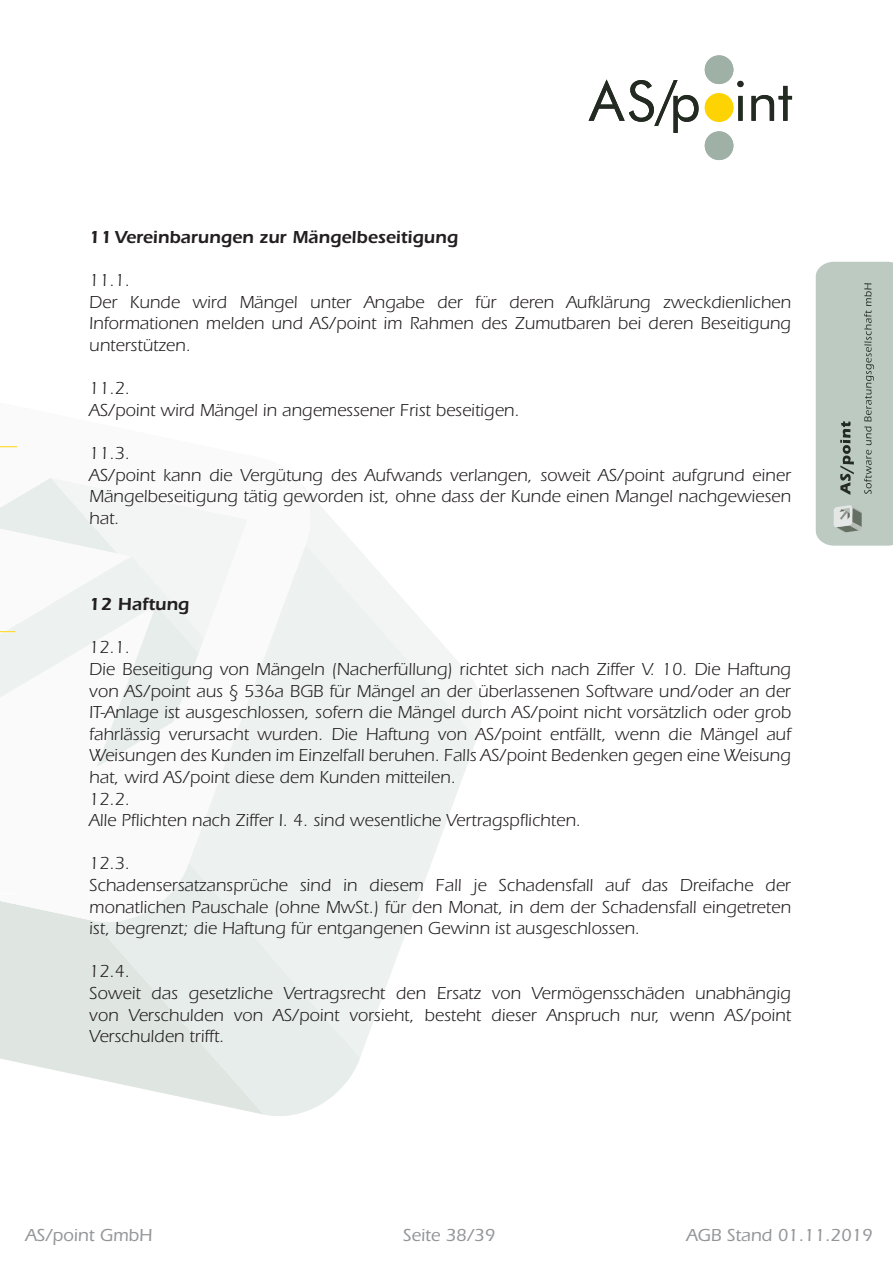
<style>
.page{position:relative;width:893px;height:1263px;background:#fff}
.page>*{position:absolute;margin:0;border:0;box-sizing:border-box;transform-origin:0 0}
.t1{font:18px/21.6px "ITC Eras Std";color:#231f20}
.t2{font:600 18px "ITC Eras Std";color:#231f20}
.t3{font:500 18px "ITC Eras Std";color:#939598}
</style>
<div class="page">
<svg style="left:320px;top:506px;width:161px;height:230px"></svg>
<div style="left:0;top:929px;width:93px;height:149px;background:#dfe5e1"></div>
<svg style="left:320px;top:544px;width:157px;height:513px;fill:#edf2f0"></svg>
<svg style="left:0;top:446px;width:320px;height:483px"></svg>
<svg style="left:93px;top:864px;width:267px;height:252px;background:#e9eeec"></svg>
<svg style="left:0;top:446px;width:17px;height:1px"></svg>
<svg style="left:0;top:631px;width:15px;height:1px"></svg>
<svg style="left:589px;top:79px;width:109px;height:54px"></svg>
<svg style="left:737px;top:81px;width:6px;height:40px"></svg>
<svg style="left:751px;top:86px;width:41px;height:35px"></svg>
<div style="left:705px;top:93px;width:28px;height:29px;background:#fed304;border-radius:50%"></div>
<div style="left:705px;top:55px;width:28px;height:29px;background:#9fb1a7;border-radius:50%"></div>
<div style="left:705px;top:131px;width:28px;height:29px;background:#9fb1a7;border-radius:50%"></div>
<svg style="left:816px;top:262px;width:77px;height:284px;background:#b6c4bc"></svg>
<p class="t2" style="left:89px;top:227px;width:371px">11Vereinbarungen zur Mängelbeseitigung</p>
<p class="t1" style="left:89px;top:270px;width:703px">11.1.<br>Der Kunde wird Mängel unter Angabe der für deren Aufklärung zweckdienlichen Informationen melden und AS/point im Rahmen des Zumutbaren bei deren Beseitigung unterstützen.</p>
<p class="t1" style="left:89px;top:378px;width:432px">11.2.<br>AS/point wird Mängel in angemessener Frist beseitigen.</p>
<p class="t1" style="left:89px;top:442px;width:703px">11.3.<br>AS/point kann die Vergütung des Aufwands verlangen, soweit AS/point aufgrund einer Mängelbeseitigung tätig geworden ist, ohne dass der Kunde einen Mangel nachgewiesen hat.</p>
<p class="t2" style="left:89px;top:594px;width:102px">12 Haftung</p>
<p class="t1" style="left:89px;top:637px;width:703px">12.1.<br>Die Beseitigung von Mängeln (Nacherfüllung) richtet sich nach Ziffer V. 10. Die Haftung von AS/point aus § 536a BGB für Mängel an der überlassenen Software und/oder an der IT-Anlage ist ausgeschlossen, sofern die Mängel durch AS/point nicht vorsätzlich oder grob fahrlässig verursacht wurden. Die Haftung von AS/point entfällt, wenn die Mängel auf Weisungen des Kunden im Einzelfall beruhen. Falls AS/point Bedenken gegen eine Weisung hat, wird AS/point diese dem Kunden mitteilen.<br>12.2.<br>Alle Pflichten nach Ziffer I. 4. sind wesentliche Vertragspflichten.</p>
<p class="t1" style="left:89px;top:853px;width:703px">12.3.<br>Schadensersatzansprüche sind in diesem Fall je Schadensfall auf das Dreifache der monatlichen Pauschale (ohne MwSt.) für den Monat, in dem der Schadensfall eingetreten ist, begrenzt; die Haftung für entgangenen Gewinn ist ausgeschlossen.</p>
<p class="t1" style="left:89px;top:961px;width:703px">12.4.<br>Soweit das gesetzliche Vertragsrecht den Ersatz von Vermögensschäden unabhängig von Verschulden von AS/point vorsieht, besteht dieser Anspruch nur, wenn AS/point Verschulden trifft.</p>
<p class="t3" style="left:25px;top:1225px;width:128px">AS/point GmbH</p>
<p class="t3" style="left:403px;top:1225px;width:94px">Seite 38/39</p>
<p class="t3" style="left:686px;top:1225px;width:188px">AGB Stand 01.11.2019</p>
</div>
